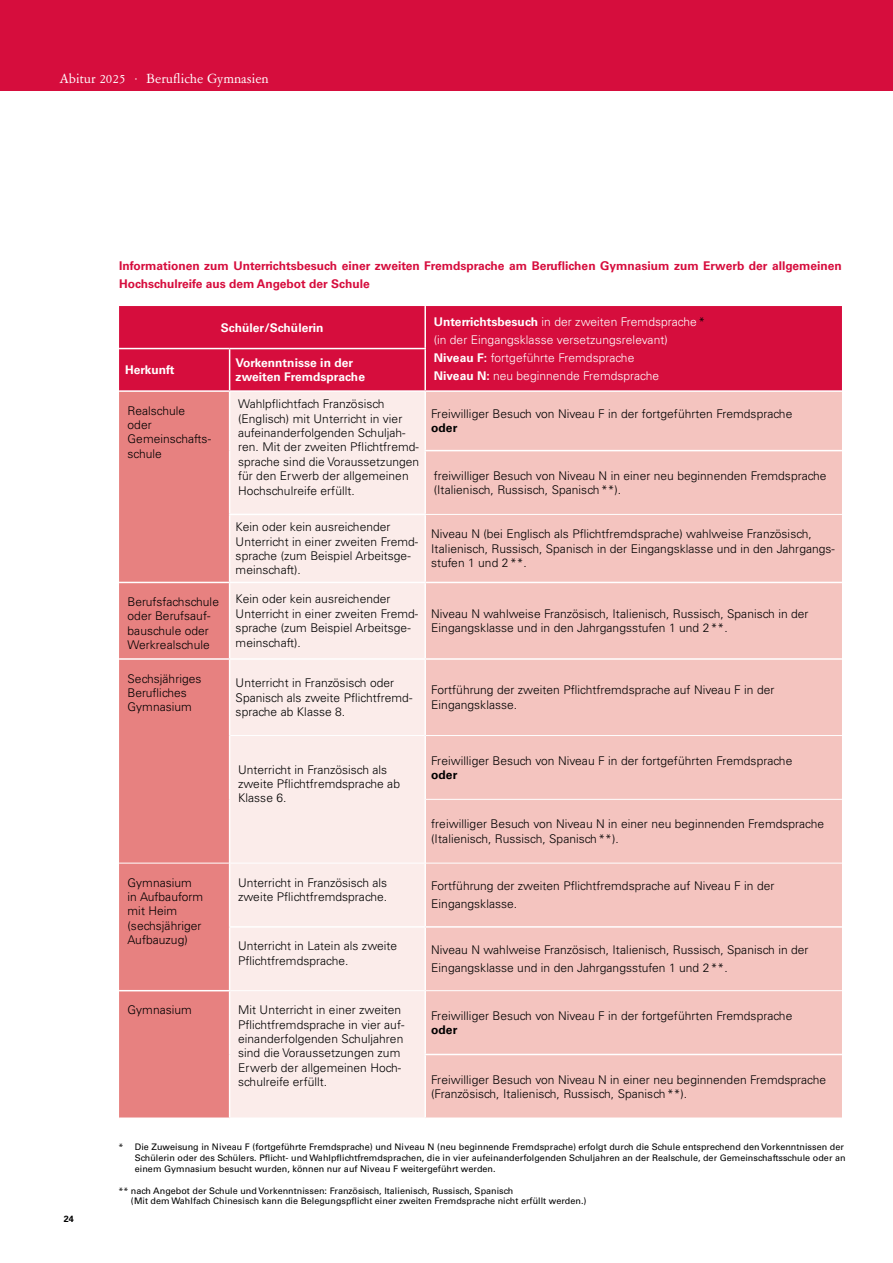
<style>
.page{position:relative;width:893px;height:1263px;background:#fff}
.page>*{position:absolute;margin:0;border:0;box-sizing:border-box;transform-origin:0 0}
.t1{font:15px "Garamont Amst SB";color:#fff}
.Tabellentext_NEU{font:300 12px/14.4px "Univers LT Std";letter-spacing:.005em;color:#000}
.Tabellentext{font:300 12px/14.4px "Univers LT Std";letter-spacing:.005em;color:#000}
.Tabellenkopf_S_8{font:300 12px "Univers LT Std";letter-spacing:.005em;color:#fff}
.Subhead_2_ROT{font:700 12px/18px "Univers LT Std";color:#d60d3d}
.Tabellenkopf_BOLD_LB{font:700 12px/14.4px "Univers LT Std";letter-spacing:.005em;color:#fff}
.Fußnote{font:9px/10.8px "Univers LT Std";letter-spacing:.005em;color:#000}
.t2{font:700 9px "Univers LT Std";color:#000}
.s1{font-weight:700}
.s2{color:#000}
</style>
<div class="page">
<div style="left:0;top:0;width:893px;height:90px;background:#d60d3d"></div>
<div style="left:119px;top:306px;width:723px;height:84px;background:#d60d3d"></div>
<div style="left:119px;top:392px;width:110px;height:725px;background:#e78180"></div>
<div style="left:230px;top:392px;width:194px;height:725px;background:#fbecea"></div>
<div style="left:426px;top:392px;width:416px;height:725px;background:#f4c4bf"></div>
<hr style="left:426px;top:514px;width:416px;height:1px;background:#fff">
<hr style="left:230px;top:735px;width:194px;height:1px;background:#fff">
<hr style="left:426px;top:735px;width:416px;height:1px;background:#fff">
<hr style="left:426px;top:799px;width:416px;height:1px;background:#fff">
<hr style="left:119px;top:863px;width:110px;height:1px;background:#fff">
<hr style="left:230px;top:863px;width:194px;height:1px;background:#fff">
<hr style="left:426px;top:863px;width:416px;height:1px;background:#fff">
<hr style="left:230px;top:990px;width:194px;height:1px;background:#fff">
<hr style="left:426px;top:990px;width:416px;height:1px;background:#fff">
<hr style="left:424px;top:306px;width:2px;height:42px;background:#fff">
<hr style="left:229px;top:349px;width:1px;height:41px;background:#fff">
<hr style="left:424px;top:349px;width:2px;height:41px;background:#fff">
<hr style="left:230px;top:582px;width:195px;height:1px;background:#fff">
<hr style="left:425px;top:582px;width:417px;height:1px;background:#fff">
<hr style="left:119px;top:658px;width:111px;height:2px;background:#fff">
<hr style="left:230px;top:658px;width:195px;height:2px;background:#fff">
<hr style="left:425px;top:658px;width:417px;height:2px;background:#fff">
<hr style="left:119px;top:582px;width:111px;height:1px;background:#fff">
<hr style="left:229px;top:514px;width:197px;height:1px;background:#fff">
<hr style="left:424px;top:450px;width:418px;height:1px;background:#fff">
<hr style="left:119px;top:348px;width:111px;height:1px;background:#fff">
<hr style="left:230px;top:348px;width:196px;height:1px;background:#fff">
<hr style="left:119px;top:990px;width:111px;height:1px;background:#fff">
<hr style="left:229px;top:926px;width:196px;height:2px;background:#fff">
<hr style="left:425px;top:926px;width:417px;height:2px;background:#fff">
<hr style="left:424px;top:1054px;width:418px;height:1px;background:#fff">
<p class="t1" style="left:60px;top:71px;width:211px">Abitur 2025 · Berufliche Gymnasien</p>
<h3 class="Subhead_2_ROT" style="left:119px;top:257px;width:724px">Informationen zum Unterrichtsbesuch einer zweiten Fremdsprache am Beruflichen Gymnasium zum Erwerb der allgemeinen<br>Hochschulreife aus dem Angebot der Schule</h3>
<p class="Tabellenkopf_BOLD_LB" style="left:221px;top:320px;width:104px">Schüler/Schülerin</p>
<p class="Tabellenkopf_S_8" style="left:434px;top:314px;width:273px"><span class="s1">Unterrichtsbesuch</span> in der zweiten Fremdsprache<span class="s2">*</span></p>
<p class="Tabellenkopf_S_8" style="left:434px;top:332px;width:236px">(in der Eingangsklasse versetzungsrelevant)</p>
<p class="Tabellenkopf_S_8" style="left:434px;top:350px;width:202px"><span class="s1">Niveau F:</span> fortgeführte Fremdsprache</p>
<p class="Tabellenkopf_S_8" style="left:434px;top:368px;width:227px"><span class="s1">Niveau N:</span> neu beginnende Fremdsprache</p>
<p class="Tabellenkopf_BOLD_LB" style="left:125px;top:363px;width:51px">Herkunft</p>
<p class="Tabellenkopf_BOLD_LB" style="left:236px;top:356px;width:131px">Vorkenntnisse in der zweiten Fremdsprache</p>
<p class="Tabellentext_NEU" style="left:128px;top:403px;width:85px">Realschule oder<br>Gemeinschafts&shy;schule</p>
<p class="Tabellentext_NEU" style="left:238px;top:397px;width:183px">Wahlpflichtfach Französisch (Englisch) mit Unterricht in vier aufeinanderfolgenden Schuljah&shy;ren. Mit der zweiten Pflichtfremd&shy;sprache sind die Voraussetzungen für den Erwerb der allgemeinen<br>Hochschulreife erfüllt.</p>
<p class="Tabellentext_NEU" style="left:431px;top:407px;width:363px">Freiwilliger Besuch von Niveau F in der fortgeführten Fremdsprache <span class="s1">oder</span></p>
<p class="Tabellentext_NEU" style="left:434px;top:468px;width:394px">freiwilliger Besuch von Niveau N in einer neu beginnenden Fremdsprache</p>
<p class="Tabellentext_NEU" style="left:434px;top:483px;width:189px">(Italienisch, Russisch, Spanisch**).</p>
<p class="Tabellentext_NEU" style="left:236px;top:520px;width:184px">Kein oder kein ausreichender<br>Unterricht in einer zweiten Fremd&shy;sprache (zum Beispiel Arbeitsge&shy;meinschaft).</p>
<p class="Tabellentext_NEU" style="left:431px;top:527px;width:405px">Niveau N (bei Englisch als Pflichtfremdsprache) wahlweise Französisch,<br>Italienisch, Russisch, Spanisch in der Eingangsklasse und in den Jahrgangs&shy;stufen 1 und 2**.</p>
<p class="Tabellentext_NEU" style="left:128px;top:595px;width:93px">Berufsfachschule oder Berufsauf&shy;bauschule oder<br>Werkrealschule</p>
<p class="Tabellentext_NEU" style="left:236px;top:592px;width:184px">Kein oder kein ausreichender<br>Unterricht in einer zweiten Fremd&shy;sprache (zum Beispiel Arbeitsge&shy;meinschaft).</p>
<p class="Tabellentext_NEU" style="left:431px;top:606px;width:379px">Niveau N wahlweise Französisch, Italienisch, Russisch, Spanisch in der</p>
<p class="Tabellentext_NEU" style="left:431px;top:621px;width:298px">Eingangsklasse und in den Jahrgangsstufen 1 und 2**.</p>
<p class="Tabellentext_NEU" style="left:128px;top:671px;width:75px">Sechsjähriges<br>Berufliches<br>Gymnasium</p>
<p class="Tabellentext_NEU" style="left:236px;top:676px;width:178px">Unterricht in Französisch oder<br>Spanisch als zweite Pflichtfremd&shy;sprache ab Klasse 8.</p>
<p class="Tabellentext_NEU" style="left:431px;top:683px;width:345px">Fortführung der zweiten Pflichtfremdsprache auf Niveau F in der</p>
<p class="Tabellentext_NEU" style="left:431px;top:697px;width:88px">Eingangsklasse.</p>
<p class="Tabellentext_NEU" style="left:238px;top:762px;width:163px">Unterricht in Französisch als zweite Pflichtfremdsprache ab<br>Klasse 6.</p>
<p class="Tabellentext_NEU" style="left:431px;top:753px;width:363px">Freiwilliger Besuch von Niveau F in der fortgeführten Fremdsprache <span class="s1">oder</span></p>
<p class="Tabellentext" style="left:431px;top:817px;width:394px">freiwilliger Besuch von Niveau N in einer neu beginnenden Fremdsprache (Italienisch, Russisch, Spanisch**).</p>
<p class="Tabellentext_NEU" style="left:128px;top:875px;width:77px">Gymnasium in Aufbauform mit Heim (sechsjähriger<br>Aufbauzug)</p>
<p class="Tabellentext_NEU" style="left:238px;top:875px;width:151px">Unterricht in Französisch als zweite Pflichtfremdsprache.</p>
<p class="Tabellentext" style="left:431px;top:879px;width:345px">Fortführung der zweiten Pflichtfremdsprache auf Niveau F in der</p>
<p class="Tabellentext" style="left:431px;top:897px;width:88px">Eingangsklasse.</p>
<p class="Tabellentext_NEU" style="left:238px;top:939px;width:161px">Unterricht in Latein als zweite<br>Pflichtfremdsprache.</p>
<p class="Tabellentext" style="left:431px;top:943px;width:379px">Niveau N wahlweise Französisch, Italienisch, Russisch, Spanisch in der</p>
<p class="Tabellentext" style="left:431px;top:961px;width:298px">Eingangsklasse und in den Jahrgangsstufen 1 und 2**.</p>
<p class="Tabellentext_NEU" style="left:128px;top:1003px;width:66px">Gymnasium</p>
<p class="Tabellentext_NEU" style="left:238px;top:1003px;width:168px">Mit Unterricht in einer zweiten<br>Pflichtfremdsprache in vier auf&shy;einanderfolgenden Schuljahren sind die Voraussetzungen zum<br>Erwerb der allgemeinen Hoch&shy;schulreife erfüllt.</p>
<p class="Tabellentext_NEU" style="left:431px;top:1008px;width:363px">Freiwilliger Besuch von Niveau F in der fortgeführten Fremdsprache <span class="s1">oder</span></p>
<p class="Tabellentext_NEU" style="left:431px;top:1072px;width:396px">Freiwilliger Besuch von Niveau N in einer neu beginnenden Fremdsprache</p>
<p class="Tabellentext_NEU" style="left:431px;top:1086px;width:257px">(Französisch, Italienisch, Russisch, Spanisch**).</p>
<p class="t2" style="left:64px;top:1214px;width:12px">24</p>
<p class="Fußnote" style="left:135px;top:1142px;width:712px;text-indent:-16px">* Die Zuweisung in Niveau F (fortgeführte Fremdsprache) und Niveau N (neu beginnende Fremdsprache) erfolgt durch die Schule entsprechend den Vorkenntnissen der<br>Schülerin oder des Schülers. Pflicht- und Wahlpflichtfremdsprachen, die in vier aufeinanderfolgenden Schuljahren an der Realschule, der Gemeinschaftsschule oder an einem Gymnasium besucht wurden, können nur auf Niveau F weitergeführt werden.</p>
<p class="Fußnote" style="left:131px;top:1185px;width:457px;text-indent:-13px">** nach Angebot der Schule und Vorkenntnissen: Französisch, Italienisch, Russisch, Spanisch<br>(Mit dem Wahlfach Chinesisch kann die Belegungspflicht einer zweiten Fremdsprache nicht erfüllt werden.)</p>
</div>
